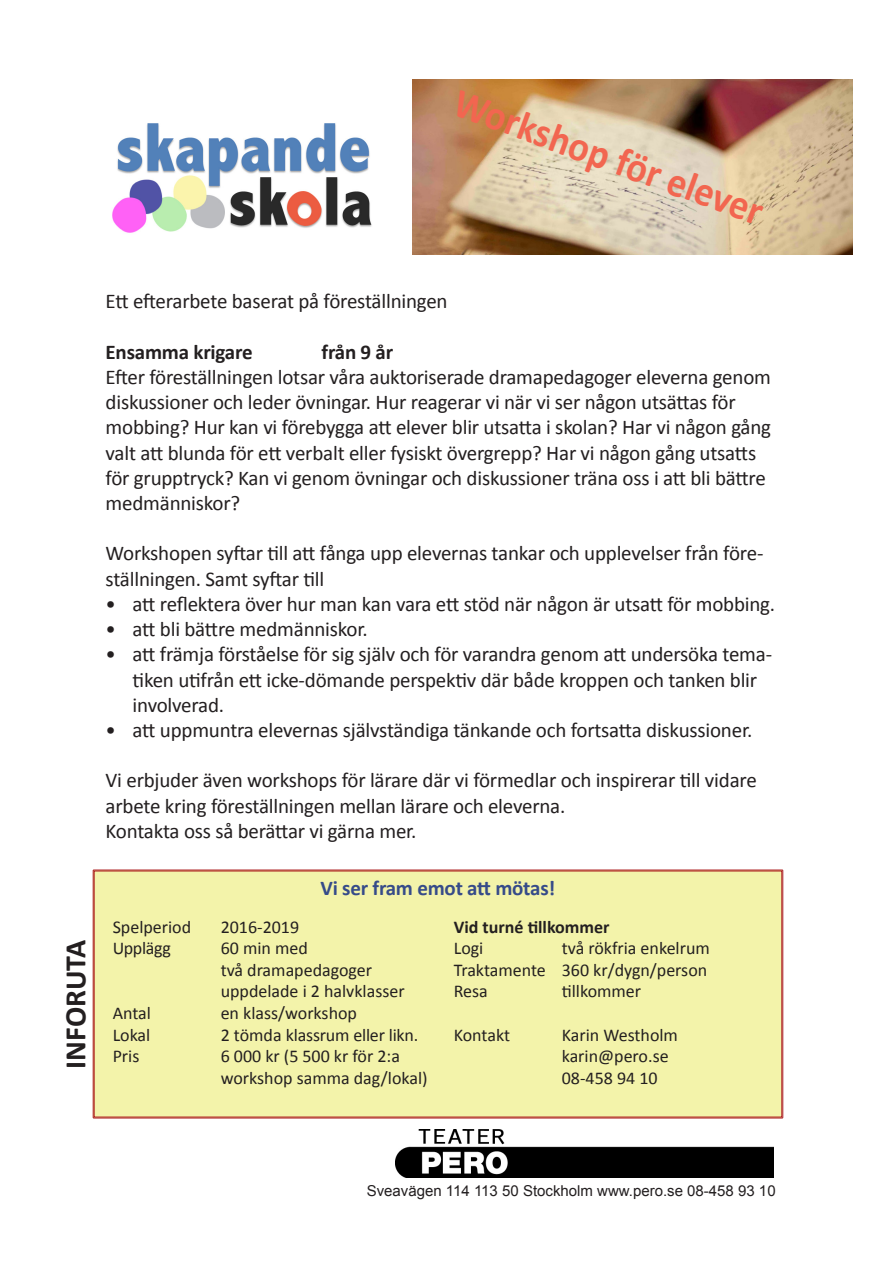
<style>
.page{position:relative;width:893px;height:1263px;background:#fff}
.page>*{position:absolute;margin:0;border:0;box-sizing:border-box;transform-origin:0 0}
.t1{font:700 41.55px "Calibri";color:#f26650;scale:.93 1}
.t2{font:700 30px "Calibri";color:#231f20}
.t3{font:21px/25.2px "Calibri";letter-spacing:-.01em;color:#231f20}
.t4{font:700 21px "Calibri";letter-spacing:-.01em;color:#364b89}
.t5{font:700 21px "Calibri";letter-spacing:-.01em;color:#231f20}
.t6{font:18px/21.6px "Calibri";color:#231f20}
.t7{font:700 18px "Calibri";color:#231f20}
.t8{font:18px "Calibri";letter-spacing:-.02em;color:#231f20}
.t9{font:15px "Arial";color:#231f20}
</style>
<div class="page">
<img style="left:112px;top:123px;width:260px;height:110px">
<img style="left:412px;top:80px;width:441px;height:174px">
<div style="left:92px;top:869px;width:691px;height:250px;background:#f3f3aa"></div>
<img style="left:395px;top:1130px;width:379px;height:48px">
<p class="t1" style="left:465px;top:76px;width:352px;rotate:20deg">Workshop för elever</p>
<p class="t2" style="left:57px;top:1069px;width:130px;rotate:-90deg">INFORUTA</p>
<p class="t3" style="left:106px;top:289px;width:344px">Ett efterarbete baserat på föreställningen</p>
<p class="t5" style="left:106px;top:338px;width:149px">Ensamma krigare</p>
<p class="t5" style="left:322px;top:338px;width:73px">från 9 år</p>
<p class="t3" style="left:106px;top:365px;width:667px">Efter föreställningen lotsar våra auktoriserade dramapedagoger eleverna genom diskussioner och leder övningar. Hur reagerar vi när vi ser någon utsättas för mobbing? Hur kan vi förebygga att elever blir utsatta i skolan? Har vi någon gång valt att blunda för ett verbalt eller fysiskt övergrepp? Har vi någon gång utsatts för grupptryck? Kan vi genom övningar och diskussioner träna oss i att bli bättre medmänniskor?</p>
<p class="t3" style="left:106px;top:541px;width:659px">Workshopen syftar till att fånga upp elevernas tankar och upplevelser från före&shy;ställningen. Samt syftar till</p>
<p class="t3" style="left:106px;top:591px;width:671px">• att reflektera över hur man kan vara ett stöd när någon är utsatt för mobbing.</p>
<p class="t3" style="left:106px;top:617px;width:264px">• att bli bättre medmänniskor.</p>
<p class="t3" style="left:133px;top:642px;width:641px;text-indent:-27px">• att främja förståelse för sig själv och för varandra genom att undersöka tema&shy;tiken utifrån ett icke-dömande perspektiv där både kroppen och tanken blir involverad.</p>
<p class="t3" style="left:106px;top:717px;width:648px">• att uppmuntra elevernas självständiga tänkande och fortsatta diskussioner.</p>
<p class="t3" style="left:106px;top:768px;width:653px">Vi erbjuder även workshops för lärare där vi förmedlar och inspirerar till vidare arbete kring föreställningen mellan lärare och eleverna.</p>
<p class="t3" style="left:106px;top:818px;width:312px">Kontakta oss så berättar vi gärna mer.</p>
<p class="t4" style="left:321px;top:875px;width:236px">Vi ser fram emot att mötas!</p>
<p class="t6" style="left:113px;top:916px;width:80px">Spelperiod</p>
<p class="t6" style="left:221px;top:916px;width:80px">2016-2019</p>
<p class="t8" style="left:113px;top:937px;width:60px">Upplägg</p>
<p class="t6" style="left:221px;top:937px;width:153px">60 min med<br>två dramapedagoger</p>
<p class="t6" style="left:221px;top:981px;width:185px">uppdelade i 2 halvklasser</p>
<p class="t6" style="left:113px;top:1002px;width:40px">Antal</p>
<p class="t6" style="left:221px;top:1002px;width:138px">en klass/workshop</p>
<p class="t6" style="left:113px;top:1024px;width:39px">Lokal</p>
<p class="t6" style="left:221px;top:1024px;width:199px">2 tömda klassrum eller likn.</p>
<p class="t6" style="left:113px;top:1045px;width:28px">Pris</p>
<p class="t6" style="left:221px;top:1045px;width:181px">6 000 kr (5 500 kr för 2:a</p>
<p class="t6" style="left:221px;top:1067px;width:208px">workshop samma dag/lokal)</p>
<p class="t7" style="left:454px;top:915px;width:157px">Vid turné tillkommer</p>
<p class="t6" style="left:454px;top:937px;width:31px">Logi</p>
<p class="t6" style="left:562px;top:937px;width:150px">två rökfria enkelrum</p>
<p class="t6" style="left:454px;top:959px;width:255px">Traktamente 360 kr/dygn/person</p>
<p class="t6" style="left:454px;top:981px;width:36px">Resa</p>
<p class="t6" style="left:562px;top:981px;width:81px">tillkommer</p>
<p class="t6" style="left:454px;top:1024px;width:58px">Kontakt</p>
<p class="t6" style="left:562px;top:1024px;width:118px">Karin Westholm</p>
<p class="t6" style="left:562px;top:1045px;width:108px">karin@pero.se<br>08-458 94 10</p>
<p class="t9" style="left:367px;top:1181px;width:410px">Sveavägen 114 113 50 Stockholm www.pero.se 08-458 93 10</p>
</div>
